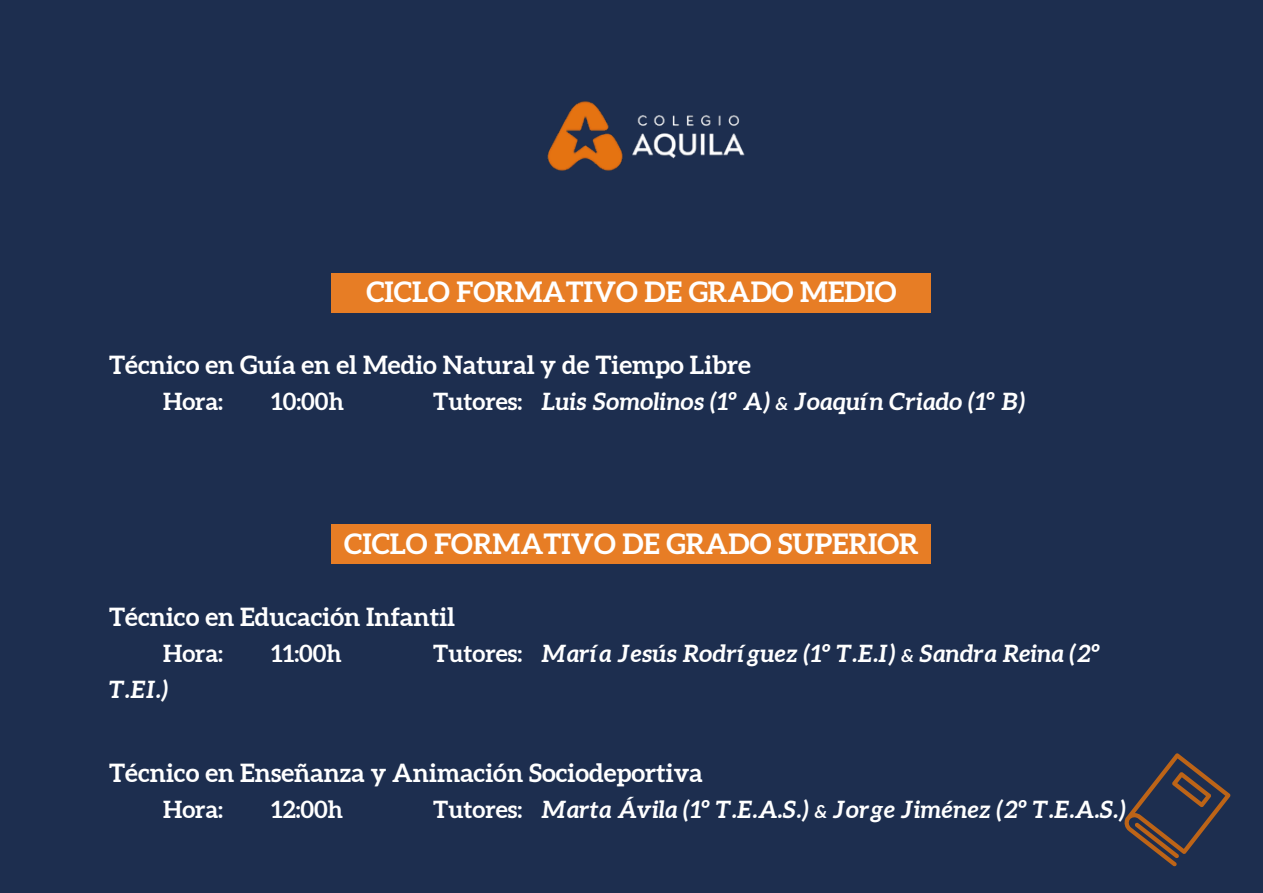
<style>
.page{position:relative;width:1263px;height:893px;background:#1d2e4f}
.page>*{position:absolute;margin:0;border:0;box-sizing:border-box;transform-origin:0 0}
.t1{font:700 28.5px "Aleo";color:#fff}
.t2{font:700 25.5px "Aleo";color:#fff}
.t3{font:italic 700 24px "Aleo";color:#fff}
.t4{font:700 24px "Aleo";color:#fff}
.s1{font-style:normal}
.s2{font-size:18px}
</style>
<div class="page">
<img style="left:547px;top:101px;width:198px;height:70px">
<div style="left:332px;top:524px;width:599px;height:40px;background:#e77d25"></div>
<div style="left:332px;top:273px;width:599px;height:39px;background:#e77d25"></div>
<svg style="left:1124px;top:753px;width:106px;height:113px"></svg>
<p class="t1" style="left:366px;top:274px;width:532px">CICLO FORMATIVO DE GRADO MEDIO</p>
<p class="t2" style="left:109px;top:349px;width:643px">Técnico en Guía en el Medio Natural y de Tiempo Libre</p>
<p class="t4" style="left:163px;top:387px;width:61px">Hora:</p>
<p class="t4" style="left:271px;top:387px;width:74px">10:00h</p>
<p class="t3" style="left:433px;top:387px;width:593px"><span class="s1">Tutores:</span> Luis Somolinos (1º A) <span class="s2">&amp;</span> Joaquín Criado (1º B)</p>
<p class="t1" style="left:344px;top:526px;width:576px">CICLO FORMATIVO DE GRADO SUPERIOR</p>
<p class="t2" style="left:109px;top:601px;width:348px">Técnico en Educación Infantil</p>
<p class="t4" style="left:163px;top:639px;width:61px">Hora:</p>
<p class="t4" style="left:271px;top:639px;width:72px">11:00h</p>
<p class="t3" style="left:433px;top:639px;width:668px"><span class="s1">Tutores:</span> María Jesús Rodríguez (1º T.E.I) <span class="s2">&amp;</span> Sandra Reina (2º</p>
<p class="t3" style="left:109px;top:675px;width:61px">T.EI.)</p>
<p class="t2" style="left:109px;top:757px;width:595px">Técnico en Enseñanza y Animación Sociodeportiva</p>
<p class="t4" style="left:163px;top:795px;width:61px">Hora:</p>
<p class="t4" style="left:271px;top:795px;width:74px">12:00h</p>
<p class="t3" style="left:433px;top:795px;width:694px"><span class="s1">Tutores:</span> Marta Ávila (1º T.E.A.S.) <span class="s2">&amp;</span> Jorge Jiménez (2º T.E.A.S.)</p>
</div>
